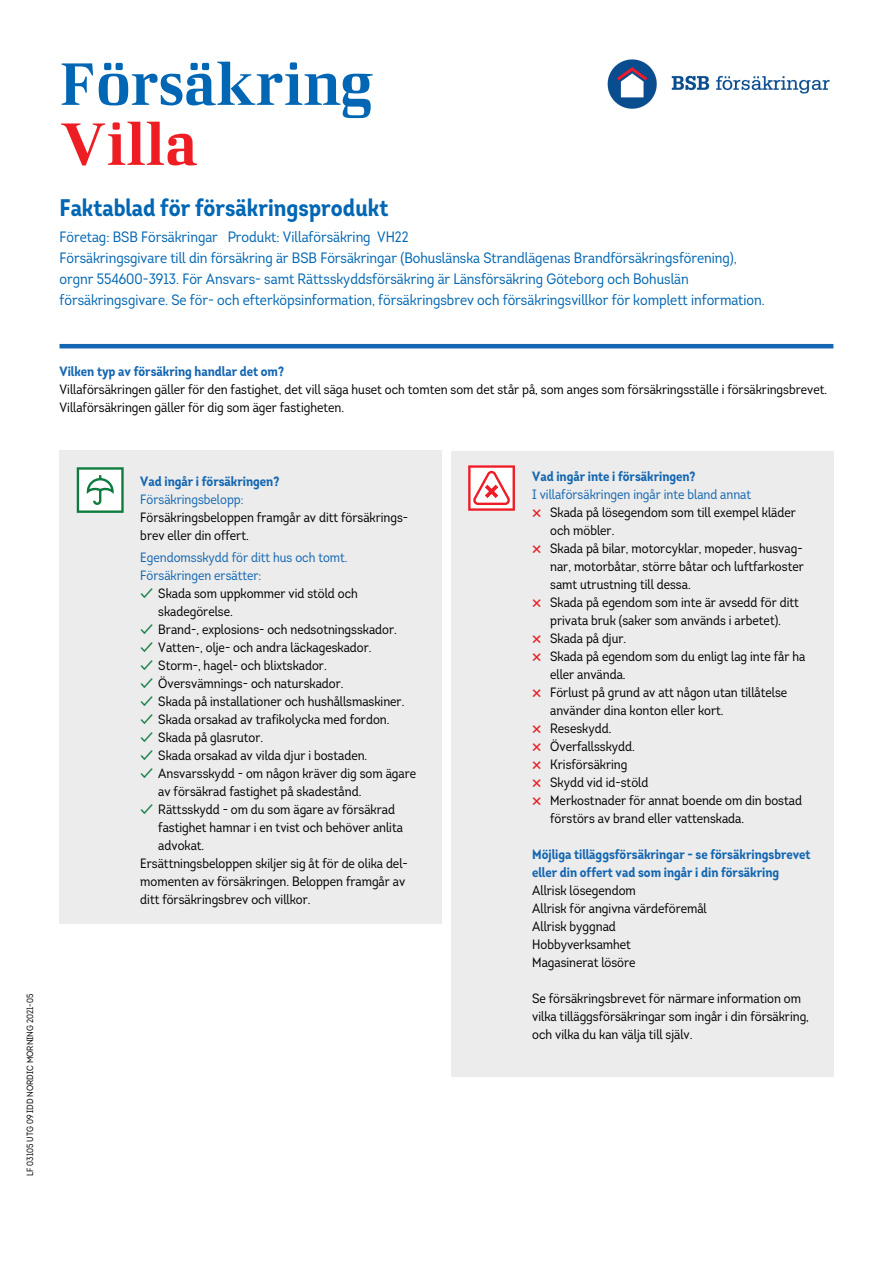
<style>
.page{position:relative;width:893px;height:1263px;background:#fff}
.page>*{position:absolute;margin:0;border:0;box-sizing:border-box;transform-origin:0 0}
.t1{font:60px "LF Rubrik";color:#0166b3}
.t2{font:60px "LF Rubrik";color:#ee1d23}
.t3{font:700 24px "Intro Cond";color:#0166b3}
.t4{font:15px/21px "Intro Cond";color:#0166b3}
.t5{font:15px "Intro Cond UDP";color:#1466b2}
.t6{font:13.5px/18px "Intro Cond UDP";color:#000001}
.t7{font:700 13.5px/18px "Intro Cond UDP";color:#1466b2}
.t8{font:13.5px/18px "Intro Cond UDP";color:#1466b2}
.t9{font:9px "Intro Cond UDP";color:#000001}
.s1{color:#0e7b3e}
</style>
<div class="page">
<hr style="left:60px;top:344px;width:773px;height:4px;background:#1466b2">
<div style="left:60px;top:450px;width:382px;height:474px;background:#ebeceb"></div>
<div style="left:451px;top:451px;width:382px;height:626px;background:#ebeceb"></div>
<svg style="left:468px;top:465px;width:47px;height:46px;background:#f8aeb1"></svg>
<svg style="left:77px;top:467px;width:47px;height:46px;background:#bad9c8"></svg>
<img style="left:607px;top:59px;width:223px;height:50px">
<p class="t9" style="left:24px;top:1176px;width:183px;rotate:-90deg">LF 03105 UTG 09 IDD NORDIC MORNING 2021-05</p>
<h1 class="t1" style="left:60px;top:47px;width:315px">Försäkring</h1>
<h1 class="t2" style="left:60px;top:107px;width:139px">Villa</h1>
<h2 class="t3" style="left:60px;top:192px;width:330px">Faktablad för försäkringsprodukt</h2>
<p class="t4" style="left:60px;top:226px;width:707px">Företag: BSB Försäkringar Produkt: Villaförsäkring VH22<br>Försäkringsgivare till din försäkring är BSB Försäkringar (Bohuslänska Strandlägenas Brandförsäkringsförening), orgnr 554600-3913. För Ansvars- samt Rättsskyddsförsäkring är Länsförsäkring Göteborg och Bohuslän försäkringsgivare. Se för- och efterköpsinformation, försäkringsbrev och försäkringsvillkor för komplett information.</p>
<p class="t5" style="left:113px;top:227px;width:284px">Länsförsäkringar Produkt: Vil aförsäkring VH2</p>
<p class="t5" style="left:292px;top:248px;width:422px">ett av de 23 ömsesidiga länsförsäk ingsbolagen registrerade i Sverige.</p>
<p class="t5" style="left:60px;top:269px;width:657px">Av din offert eller försäkri gsbrev framgår namn och organ sationsnummer t ll det länsförsäkringsbolag som</p>
<p class="t5" style="left:60px;top:290px;width:667px">är din försäkringsgivare. Se för- och efterköpsinformation, försäk ingsbrev och försäkringsvillkor för komplett</p>
<p class="t7" style="left:60px;top:362px;width:226px">Vilken typ av försäkring handlar det om?</p>
<p class="t6" style="left:60px;top:380px;width:769px">Villaförsäkringen gäller för den fastighet, det vill säga huset och tomten som det står på, som anges som försäkringsställe i försäkringsbrevet.<br>Villaförsäkringen gäller för dig som äger fastigheten.</p>
<p class="t7" style="left:140px;top:472px;width:141px">Vad ingår i försäkringen?</p>
<p class="t8" style="left:140px;top:490px;width:105px">Försäkringsbelopp:</p>
<p class="t6" style="left:140px;top:508px;width:269px">Försäkringsbeloppen framgår av ditt försäkrings&shy;brev eller din offert.</p>
<p class="t8" style="left:140px;top:548px;width:209px">Egendomsskydd för ditt hus och tomt.<br>Försäkringen ersätter:</p>
<p class="t6" style="left:158px;top:584px;width:201px;text-indent:-18px"><span class="s1">✓</span> Skada som uppkommer vid stöld och skadegörelse.</p>
<p class="t6" style="left:140px;top:620px;width:258px"><span class="s1">✓</span> Brand-, explosions- och nedsotningsskador.</p>
<p class="t6" style="left:140px;top:638px;width:233px"><span class="s1">✓</span> Vatten-, olje- och andra läckageskador.</p>
<p class="t6" style="left:140px;top:656px;width:188px"><span class="s1">✓</span> Storm-, hagel- och blixtskador.</p>
<p class="t6" style="left:140px;top:674px;width:205px"><span class="s1">✓</span> Översvämnings- och naturskador.</p>
<p class="t6" style="left:140px;top:692px;width:266px"><span class="s1">✓</span> Skada på installationer och hushållsmaskiner.</p>
<p class="t6" style="left:140px;top:710px;width:251px"><span class="s1">✓</span> Skada orsakad av trafikolycka med fordon.</p>
<p class="t6" style="left:140px;top:728px;width:124px"><span class="s1">✓</span> Skada på glasrutor.</p>
<p class="t6" style="left:140px;top:746px;width:229px"><span class="s1">✓</span> Skada orsakad av vilda djur i bostaden.</p>
<p class="t6" style="left:158px;top:764px;width:259px;text-indent:-18px"><span class="s1">✓</span> Ansvarsskydd - om någon kräver dig som ägare av försäkrad fastighet på skadestånd.</p>
<p class="t6" style="left:140px;top:800px;width:256px"><span class="s1">✓</span> Rättsskydd - om du som ägare av försäkrad</p>
<p class="t6" style="left:158px;top:818px;width:246px">fastighet hamnar i en tvist och behöver anlita</p>
<p class="t6" style="left:158px;top:836px;width:48px">advokat.</p>
<p class="t6" style="left:140px;top:854px;width:269px">Ersättningsbeloppen skiljer sig åt för de olika del-</p>
<p class="t6" style="left:140px;top:872px;width:266px">momenten av försäkringen. Beloppen framgår av</p>
<p class="t6" style="left:140px;top:890px;width:172px">ditt försäkringsbrev och villkor.</p>
<p class="t7" style="left:532px;top:468px;width:165px">Vad ingår inte i försäkringen?</p>
<p class="t8" style="left:532px;top:486px;width:220px">I villaförsäkringen ingår inte bland annat</p>
<p class="t6" style="left:550px;top:504px;width:257px">Skada på lösegendom som till exempel kläder och möbler.<br>Skada på bilar, motorcyklar, mopeder, husvag&shy;nar, motorbåtar, större båtar och luftfarkoster samt utrustning till dessa.<br>Skada på egendom som inte är avsedd för ditt privata bruk (saker som används i arbetet).<br>Skada på djur.<br>Skada på egendom som du enligt lag inte får ha eller använda.<br>Förlust på grund av att någon utan tillåtelse använder dina konton eller kort.<br>Reseskydd.<br>Överfallsskydd.<br>Krisförsäkring<br>Skydd vid id-stöld<br>Merkostnader för annat boende om din bostad förstörs av brand eller vattenskada.</p>
<p class="t7" style="left:532px;top:845px;width:280px">Möjliga tilläggsförsäkringar - se försäkringsbrevet eller din offert vad som ingår i din försäkring</p>
<p class="t6" style="left:532px;top:882px;width:176px">Allrisk lösegendom<br>Allrisk för angivna värdeföremål<br>Allrisk byggnad<br>Hobbyverksamhet<br>Magasinerat lösöre</p>
<p class="t6" style="left:532px;top:990px;width:278px">Se försäkringsbrevet för närmare information om vilka tilläggsförsäkringar som ingår i din försäkring, och vilka du kan välja till själv.</p>
</div>
